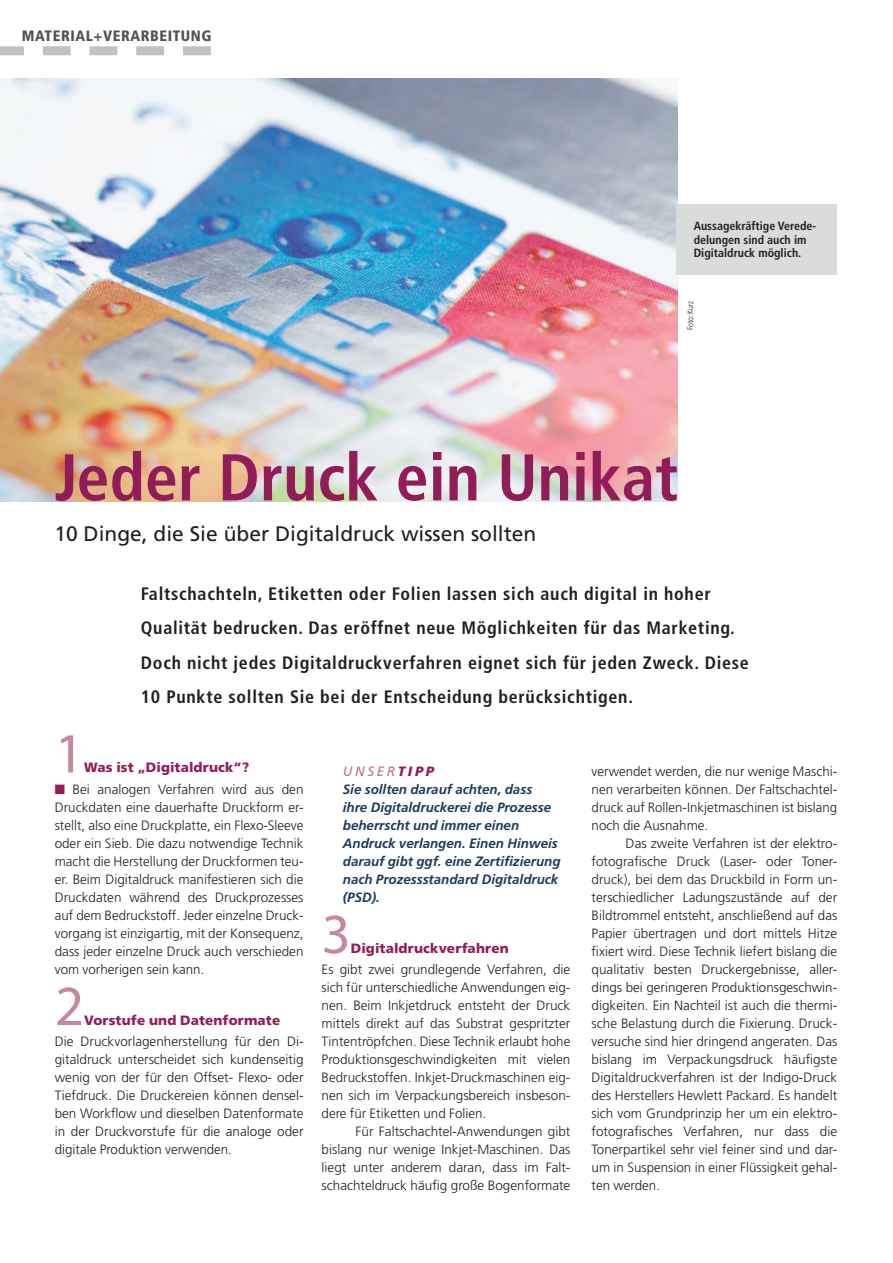
<style>
.page{position:relative;width:893px;height:1263px;background:#fff}
.page>*{position:absolute;margin:0;border:0;box-sizing:border-box;transform-origin:0 0}
.t1{font:700 condensed 66px "Frutiger LT Std";color:#921c58}
.t2{font:57px "Myriad Pro";color:#c587a3}
.t3{font:21px "Frutiger LT Std";color:#231f20}
.t4{font:700 condensed 18px/34.5px "Frutiger LT Std";letter-spacing:.04em;color:#231f20}
.t5{font:900 condensed 15px "Frutiger LT Std";letter-spacing:.035em;color:#515253}
.t6{font:300 13.5px/18px "Frutiger LT Std";color:#231f20;text-align:justify}
.t7{font:italic 700 13.5px/18px "Frutiger LT Std";color:#1d3a5d}
.t8{font:900 13.5px "Frutiger LT Std";letter-spacing:.01em;color:#921c58}
.t9{font:700 condensed 12px/13.5px "Frutiger LT Std";color:#231f20}
.t10{font:300 condensed 8.25px "Frutiger LT Std";color:#231f20}
.s1{color:#921c58}
.s2{font-weight:400;color:#bc7292}
.s3{font-weight:900;color:#921c58}
</style>
<div class="page">
<svg style="left:1px;top:46px;width:210px;height:9px"></svg>
<img style="left:1px;top:79px;width:676px;height:423px">
<div style="left:677px;top:204px;width:160px;height:70px;background:#dadcdc"></div>
<p class="t5" style="left:22px;top:27px;width:191px">MATERIAL+VERARBEITUNG</p>
<p class="t9" style="left:694px;top:219px;width:124px">Aussagekräftige Verede&shy;delungen sind auch im<br>Digitaldruck möglich.</p>
<p class="t10" style="left:686px;top:330px;width:31px;rotate:-90deg">Foto: Kurz</p>
<h1 class="t1" style="left:54px;top:438px;width:625px">Jeder Druck ein Unikat</h1>
<h3 class="t3" style="left:54px;top:522px;width:483px">10 Dinge, die Sie über Digitaldruck wissen sollten</h3>
<p class="t4" style="left:141px;top:576px;width:610px">Faltschachteln, Etiketten oder Folien lassen sich auch digital in hoher Qualität bedrucken. Das eröffnet neue Möglichkeiten für das Marketing.<br>Doch nicht jedes Digitaldruckverfahren eignet sich für jeden Zweck. Diese 10 Punkte sollten Sie bei der Entscheidung berücksichtigen.</p>
<h2 class="t2" style="left:55px;top:718px;width:31px">1</h2>
<p class="t8" style="left:84px;top:759px;width:167px">Was ist „Digitaldruck“?</p>
<p class="t6" style="left:55px;top:780px;width:250px"><span class="s1">■</span> Bei analogen Verfahren wird aus den Druckdaten eine dauerhafte Druckform er&shy;stellt, also eine Druckplatte, ein Flexo-Sleeve oder ein Sieb. Die dazu notwendige Technik macht die Herstellung der Druckformen teu&shy;er. Beim Digitaldruck manifestieren sich die Druckdaten während des Druckprozesses auf dem Bedruckstoff. Jeder einzelne Druck&shy;vorgang ist einzigartig, mit der Konsequenz, dass jeder einzelne Druck auch verschieden vom vorherigen sein kann.</p>
<h2 class="t2" style="left:55px;top:971px;width:31px">2</h2>
<p class="t8" style="left:84px;top:1012px;width:198px">Vorstufe und Datenformate</p>
<p class="t6" style="left:55px;top:1032px;width:250px">Die Druckvorlagenherstellung für den Di&shy;gitaldruck unterscheidet sich kundenseitig wenig von der für den Offset- Flexo- oder Tiefdruck. Die Druckereien können densel&shy;ben Workflow und dieselben Datenformate in der Druckvorstufe für die analoge oder digitale Produktion verwenden.</p>
<p class="t7" style="left:343px;top:762px;width:219px"><span class="s2">UNSER</span><span class="s3">TIPP<br></span>Sie sollten darauf achten, dass<br>ihre Digitaldruckerei die Prozesse beherrscht und immer einen<br>Andruck verlangen. Einen Hinweis darauf gibt ggf. eine Zertifizierung nach Prozessstandard Digitaldruck (PSD).</p>
<h2 class="t2" style="left:322px;top:899px;width:31px">3</h2>
<p class="t8" style="left:351px;top:940px;width:159px">Digitaldruckverfahren</p>
<p class="t6" style="left:322px;top:960px;width:250px">Es gibt zwei grundlegende Verfahren, die sich für unterschiedliche Anwendungen eig&shy;nen. Beim Inkjetdruck entsteht der Druck mittels direkt auf das Substrat gespritzter Tintentröpfchen. Diese Technik erlaubt hohe Produktionsgeschwindigkeiten mit vielen Bedruckstoffen. Inkjet-Druckmaschinen eig&shy;nen sich im Verpackungsbereich insbeson&shy;dere für Etiketten und Folien.</p>
<p class="t6" style="left:322px;top:1122px;width:250px;text-indent:34px">Für Faltschachtel-Anwendungen gibt bislang nur wenige Inkjet-Maschinen. Das liegt unter anderem daran, dass im Falt&shy;schachteldruck häufig große Bogenformate</p>
<p class="t6" style="left:592px;top:762px;width:247px">verwendet werden, die nur wenige Maschi&shy;nen verarbeiten können. Der Faltschachtel&shy;druck auf Rollen-Inkjetmaschinen ist bislang noch die Ausnahme.</p>
<p class="t6" style="left:592px;top:834px;width:247px;text-indent:34px">Das zweite Verfahren ist der elektro&shy;fotografische Druck (Laser- oder Toner&shy;druck), bei dem das Druckbild in Form un&shy;terschiedlicher Ladungszustände auf der Bildtrommel entsteht, anschließend auf das Papier übertragen und dort mittels Hitze fixiert wird. Diese Technik liefert bislang die qualitativ besten Druckergebnisse, aller&shy;dings bei geringeren Produktionsgeschwin&shy;digkeiten. Ein Nachteil ist auch die thermi&shy;sche Belastung durch die Fixierung. Druck&shy;versuche sind hier dringend angeraten. Das bislang im Verpackungsdruck häufigste Digitaldruckverfahren ist der Indigo-Druck des Herstellers Hewlett Packard. Es handelt sich vom Grundprinzip her um ein elektro&shy;fotografisches Verfahren, nur dass die Toner partikel sehr viel feiner sind und dar&shy;um in Suspension in einer Flüssigkeit gehal&shy;ten werden.</p>
</div>
